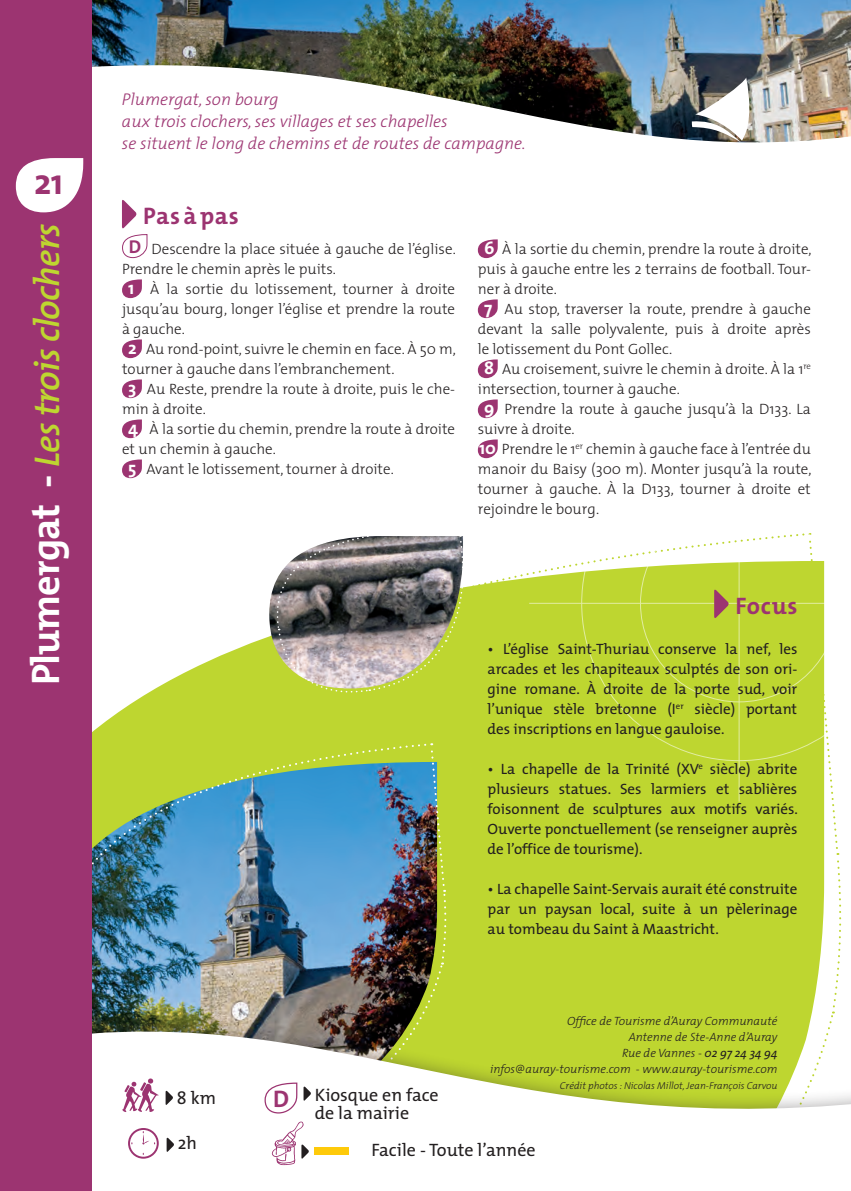
<style>
.page{position:relative;width:851px;height:1191px;background:#fff}
.page>*{position:absolute;margin:0;border:0;box-sizing:border-box;transform-origin:0 0}
.t1{font:italic 600 36px "The Mix";letter-spacing:-.02em;color:#bed630}
.t2{font:700 36px "The Mix";color:#9c3471}
.t3{font:700 24px "The Mix";letter-spacing:.025em;color:#9c3471}
.t4{font:18px/18px "The Mix";color:#231f20}
.t5{font:italic 300 17px/22px "The Mix";color:#9c3471}
.t6{font:300 15px "The Mix";color:#231f20}
.t7{font:15px/20px "The Mix";color:#231f20;text-align:justify}
.t8{font:italic 300 12px/16px "The Mix";color:#231f20;text-align:right}
.t9{font:italic 300 10px "The Mix";color:#231f20}
.s1{font-weight:700;font-style:normal;font-size:40px;color:#fff}
.s2{font-weight:700;font-size:18.6px;color:#9c3471}
.s3{font-weight:700;font-size:17.8px;color:#fff}
.s4{font-weight:400}
</style>
<div class="page">
<svg style="left:91px;top:532px;width:714px;height:449px"></svg>
<svg style="left:807px;top:761px;width:34px;height:220px"></svg>
<svg style="left:581px;top:532px;width:249px;height:229px"></svg>
<hr style="left:529px;top:603px;width:321px;height:1px;background:#fff">
<hr style="left:738px;top:398px;width:1px;height:403px;background:#fff">
<svg style="left:714px;top:588px;width:15px;height:31px"></svg>
<img style="left:269px;top:536px;width:6px;height:152px">
<svg style="left:275px;top:532px;width:191px;height:161px"></svg>
<svg style="left:91px;top:981px;width:759px;height:210px"></svg>
<img style="left:91px;top:743px;width:355px;height:422px">
<img style="left:91px;top:0;width:759px;height:144px">
<svg style="left:691px;top:77px;width:63px;height:65px"></svg>
<svg style="left:122px;top:200px;width:26px;height:58px"></svg>
<svg style="left:122px;top:279px;width:20px;height:19px"></svg>
<svg style="left:122px;top:339px;width:20px;height:19px"></svg>
<svg style="left:122px;top:379px;width:20px;height:19px"></svg>
<svg style="left:122px;top:419px;width:20px;height:19px"></svg>
<svg style="left:122px;top:459px;width:20px;height:19px"></svg>
<svg style="left:478px;top:239px;width:19px;height:19px"></svg>
<svg style="left:478px;top:299px;width:19px;height:19px"></svg>
<svg style="left:478px;top:359px;width:19px;height:19px"></svg>
<svg style="left:478px;top:399px;width:19px;height:19px"></svg>
<svg style="left:478px;top:439px;width:19px;height:19px"></svg>
<div style="left:0;top:0;width:91px;height:1191px;background:#9c3471"></div>
<svg style="left:16px;top:158px;width:67px;height:54px"></svg>
<h1 class="t2" style="left:34px;top:152px;width:30px">21</h1>
<h1 class="t1" style="left:17px;top:685px;width:463px;rotate:-90deg"><span class="s1">Plumergat -</span> Les trois clochers</h1>
<p class="t5" style="left:122px;top:88px;width:405px">Plumergat, son bourg<br>aux trois clochers, ses villages et ses chapelles<br>se situent le long de chemins et de routes de campagne.</p>
<h2 class="t3" style="left:143px;top:196px;width:97px">Pas à pas</h2>
<p class="t6" style="left:129px;top:237px;width:328px"><span class="s2">D</span> Descendre la place située à gauche de l’église.</p>
<p class="t6" style="left:122px;top:257px;width:215px">Prendre le chemin après le puits.</p>
<p class="t6" style="left:128px;top:277px;width:328px"><span class="s3">1</span> à la sortie du lotissement, tourner à droite</p>
<p class="t6" style="left:122px;top:297px;width:334px">jusqu’au bourg, longer l’église et prendre la route</p>
<p class="t6" style="left:122px;top:317px;width:64px">à gauche.</p>
<p class="t6" style="left:128px;top:337px;width:329px"><span class="s3">2</span> Au rond-point, suivre le chemin en face. À 50 m,</p>
<p class="t6" style="left:122px;top:357px;width:274px">tourner à gauche dans l’embranchement.</p>
<p class="t6" style="left:128px;top:377px;width:328px"><span class="s3">3</span> Au Reste, prendre la route à droite, puis le che-</p>
<p class="t6" style="left:122px;top:397px;width:85px">min à droite.</p>
<p class="t6" style="left:128px;top:417px;width:328px"><span class="s3">4</span> À la sortie du chemin, prendre la route à droite</p>
<p class="t6" style="left:122px;top:437px;width:155px">et un chemin à gauche.</p>
<p class="t6" style="left:128px;top:457px;width:267px"><span class="s3">5</span> Avant le lotissement, tourner à droite.</p>
<p class="t6" style="left:484px;top:237px;width:329px"><span class="s3">6</span> à la sortie du chemin, prendre la route à droite,</p>
<p class="t6" style="left:478px;top:257px;width:334px">puis à gauche entre les 2 terrains de football. Tour-</p>
<p class="t6" style="left:478px;top:277px;width:81px">ner à droite.</p>
<p class="t6" style="left:484px;top:297px;width:328px"><span class="s3">7</span> Au stop, traverser la route, prendre à gauche</p>
<p class="t6" style="left:478px;top:317px;width:334px">devant la salle polyvalente, puis à droite après</p>
<p class="t6" style="left:478px;top:337px;width:196px">le lotissement du Pont Gollec.</p>
<p class="t6" style="left:484px;top:357px;width:328px"><span class="s3">8</span> Au croisement, suivre le chemin à droite. À la 1<sup>re</sup></p>
<p class="t6" style="left:478px;top:377px;width:203px">intersection, tourner à gauche.</p>
<p class="t6" style="left:484px;top:397px;width:328px"><span class="s3">9</span> Prendre la route à gauche jusqu’à la D133. La</p>
<p class="t6" style="left:478px;top:417px;width:98px">suivre à droite.</p>
<p class="t6" style="left:479px;top:437px;width:333px"><span class="s3">10</span> Prendre le 1<sup>er</sup> chemin à gauche face à l’entrée du</p>
<p class="t6" style="left:478px;top:457px;width:335px">manoir du Baisy (300 m). Monter jusqu’à la route,</p>
<p class="t6" style="left:478px;top:477px;width:334px">tourner à gauche. à la D133, tourner à droite et</p>
<p class="t6" style="left:478px;top:497px;width:123px">rejoindre le bourg.</p>
<h2 class="t3" style="left:735px;top:586px;width:63px">Focus</h2>
<p class="t7" style="left:487px;top:638px;width:311px">• L’église Saint-Thuriau conserve la nef, les arcades et les chapiteaux sculptés de son ori&shy;gine romane. à droite de la porte sud, voir l’unique stèle bretonne (I<sup>er</sup> siècle) portant des inscriptions en langue gauloise.</p>
<p class="t7" style="left:487px;top:758px;width:312px">• La chapelle de la Trinité (XV<sup>e</sup> siècle) abrite plusieurs statues. Ses larmiers et sablières foisonnent de sculptures aux motifs variés.<br>Ouverte ponctuellement (se renseigner auprès de l’office de tourisme).</p>
<p class="t7" style="left:487px;top:878px;width:311px">• La chapelle Saint-Servais aurait été construite par un paysan local, suite à un pèlerinage au tombeau du Saint à Maastricht.</p>
<p class="t4" style="left:177px;top:1088px;width:41px">8 km</p>
<h2 class="t3" style="left:273px;top:1078px;width:18px">D</h2>
<p class="t4" style="left:315px;top:1085px;width:125px">Kiosque en face de la mairie</p>
<p class="t8" style="left:490px;top:1012px;width:289px">Office de Tourisme d’Auray Communauté<br>Antenne de Ste-Anne d’Auray<br>Rue de Vannes - <span class="s4">02 97 24 34 94 </span>infos@auray-tourisme.com - www.auray-tourisme.com</p>
<p class="t9" style="left:560px;top:1076px;width:219px">Crédit photos : Nicolas Millot, Jean-François Carvou</p>
<p class="t4" style="left:178px;top:1133px;width:21px">2h</p>
<p class="t4" style="left:371px;top:1140px;width:166px">Facile - Toute l’année</p>
</div>
